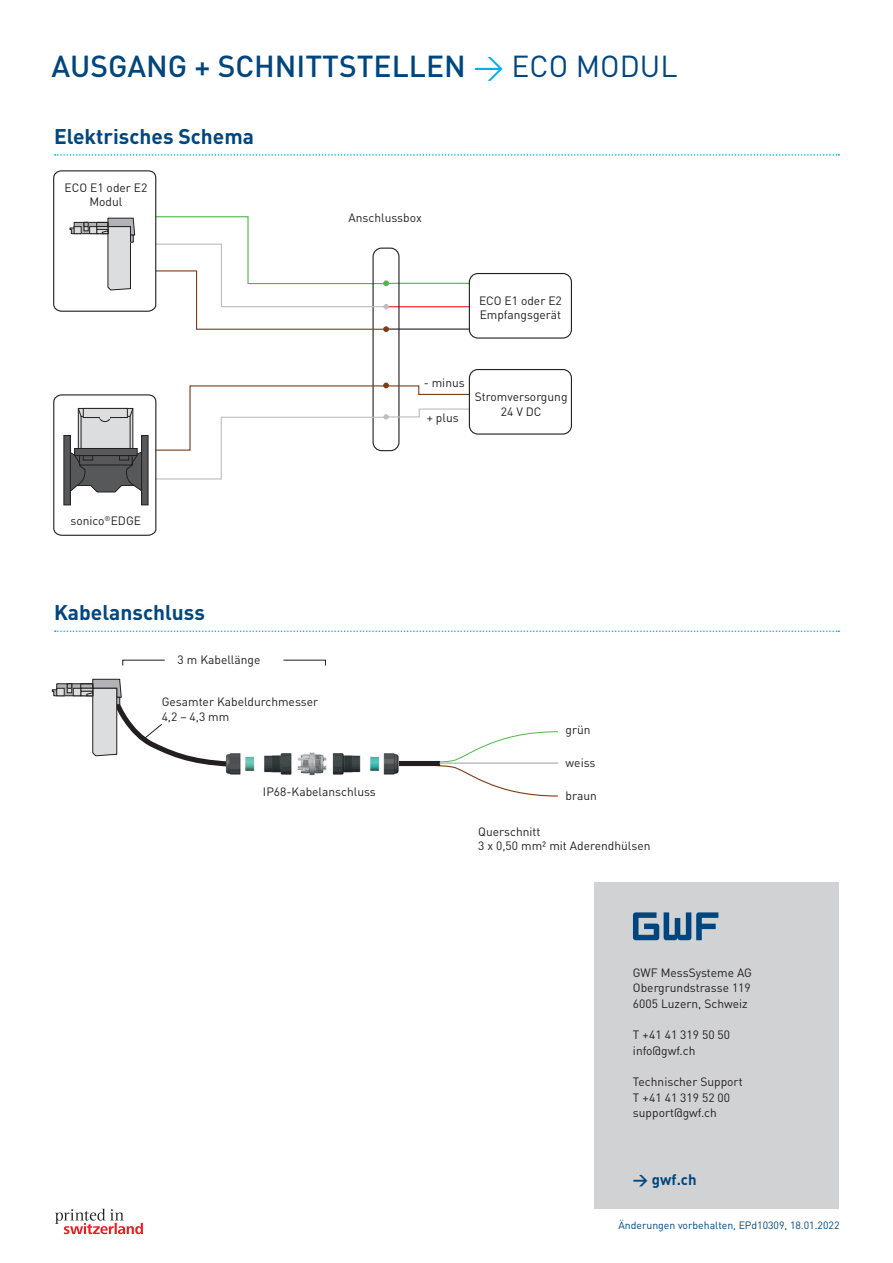
<style>
.page{position:relative;width:893px;height:1263px;background:#fff}
.page>*{position:absolute;margin:0;border:0;box-sizing:border-box;transform-origin:0 0}
.t1{font:500 30px "DIN Pro";color:#00467e}
.Grundtext{font:700 21px "DIN Pro";color:#00467e}
.t2{font:700 15px "DIN Pro";color:#00467e}
.Grundtext-2{font:12px/14.4px "DIN Pro";color:#231f20}
.t3{font:10.5px "DIN Pro";color:#00467e}
.s1{font-weight:400;color:#00aeef}
.s2{font-weight:400}
</style>
<div class="page">
<svg style="left:55px;top:1209px;width:88px;height:25px"></svg>
<div style="left:594px;top:882px;width:245px;height:327px;background:#d1d2d4"></div>
<svg style="left:633px;top:912px;width:85px;height:28px"></svg>
<svg style="left:55px;top:630px;width:784px;height:2px"></svg>
<svg style="left:52px;top:679px;width:506px;height:118px"></svg>
<svg style="left:122px;top:659px;width:204px;height:7px"></svg>
<img style="left:227px;top:751px;width:171px;height:31px">
<hr style="left:440px;top:762px;width:118px;height:2px;background:#bcbdc0">
<svg style="left:55px;top:154px;width:784px;height:2px"></svg>
<hr style="left:386px;top:283px;width:83px;height:1px;background:#4cb848">
<hr style="left:386px;top:306px;width:83px;height:1px;background:#ee1d23">
<hr style="left:386px;top:328px;width:83px;height:2px;background:#231f20">
<div style="left:372px;top:248px;width:27px;height:203px;border:1px solid #231f20;border-radius:9px"></div>
<svg style="left:53px;top:170px;width:337px;height:162px"></svg>
<div style="left:469px;top:273px;width:103px;height:66px;border:1px solid #231f20;border-radius:9px"></div>
<div style="left:469px;top:369px;width:103px;height:66px;border:1px solid #231f20;border-radius:9px"></div>
<svg style="left:53px;top:383px;width:418px;height:153px"></svg>
<p class="t1" style="left:52px;top:46px;width:627px">AUSGANG + SCHNITTSTELLEN <span class="s1">→</span> <span class="s2">ECO MODUL</span></p>
<p class="Grundtext" style="left:54px;top:122px;width:201px">Elektrisches Schema</p>
<p class="Grundtext-2" style="left:65px;top:180px;width:84px">ECO E1 oder E2</p>
<p class="Grundtext-2" style="left:89px;top:194px;width:34px">Modul</p>
<p class="Grundtext-2" style="left:349px;top:210px;width:75px">Anschlussbox</p>
<p class="Grundtext-2" style="left:479px;top:293px;width:84px">ECO E1 oder E2</p>
<p class="Grundtext-2" style="left:480px;top:307px;width:83px">Empfangsgerät</p>
<p class="Grundtext-2" style="left:424px;top:375px;width:43px">- minus</p>
<p class="Grundtext-2" style="left:427px;top:410px;width:34px">+ plus</p>
<p class="Grundtext-2" style="left:475px;top:389px;width:94px;text-align:center">Stromversorgung<br>24 V DC</p>
<p class="Grundtext-2" style="left:70px;top:513px;width:72px">sonico<sup>®</sup>EDGE</p>
<p class="Grundtext" style="left:54px;top:598px;width:152px">Kabelanschluss</p>
<p class="Grundtext-2" style="left:178px;top:651px;width:84px">3 m Kabellänge</p>
<p class="Grundtext-2" style="left:162px;top:694px;width:158px">Gesamter Kabeldurchmesser<br>4,2 – 4,3 mm</p>
<p class="Grundtext-2" style="left:263px;top:784px;width:114px">IP68-Kabelanschluss</p>
<p class="Grundtext-2" style="left:566px;top:721px;width:27px">grün</p>
<p class="Grundtext-2" style="left:566px;top:754px;width:31px">weiss</p>
<p class="Grundtext-2" style="left:566px;top:787px;width:33px">braun</p>
<p class="Grundtext-2" style="left:478px;top:823px;width:174px">Querschnitt<br>3 x 0,50 mm² mit Aderendhülsen</p>
<p class="Grundtext-2" style="left:633px;top:965px;width:121px">GWF MessSysteme AG</p>
<p class="Grundtext-2" style="left:633px;top:980px;width:119px">Obergrundstrasse 119</p>
<p class="Grundtext-2" style="left:633px;top:996px;width:116px">6005 Luzern, Schweiz</p>
<p class="Grundtext-2" style="left:633px;top:1027px;width:99px">T +41 41 319 50 50</p>
<p class="Grundtext-2" style="left:633px;top:1043px;width:64px">info@gwf.ch</p>
<p class="Grundtext-2" style="left:633px;top:1074px;width:111px">Technischer Support</p>
<p class="Grundtext-2" style="left:633px;top:1089px;width:99px">T +41 41 319 52 00</p>
<p class="Grundtext-2" style="left:633px;top:1105px;width:85px">support@gwf.ch</p>
<p class="t2" style="left:633px;top:1169px;width:65px">→ gwf.ch</p>
<p class="t3" style="left:618px;top:1218px;width:223px">Änderungen vorbehalten, EPd10309, 18.01.2022</p>
</div>
